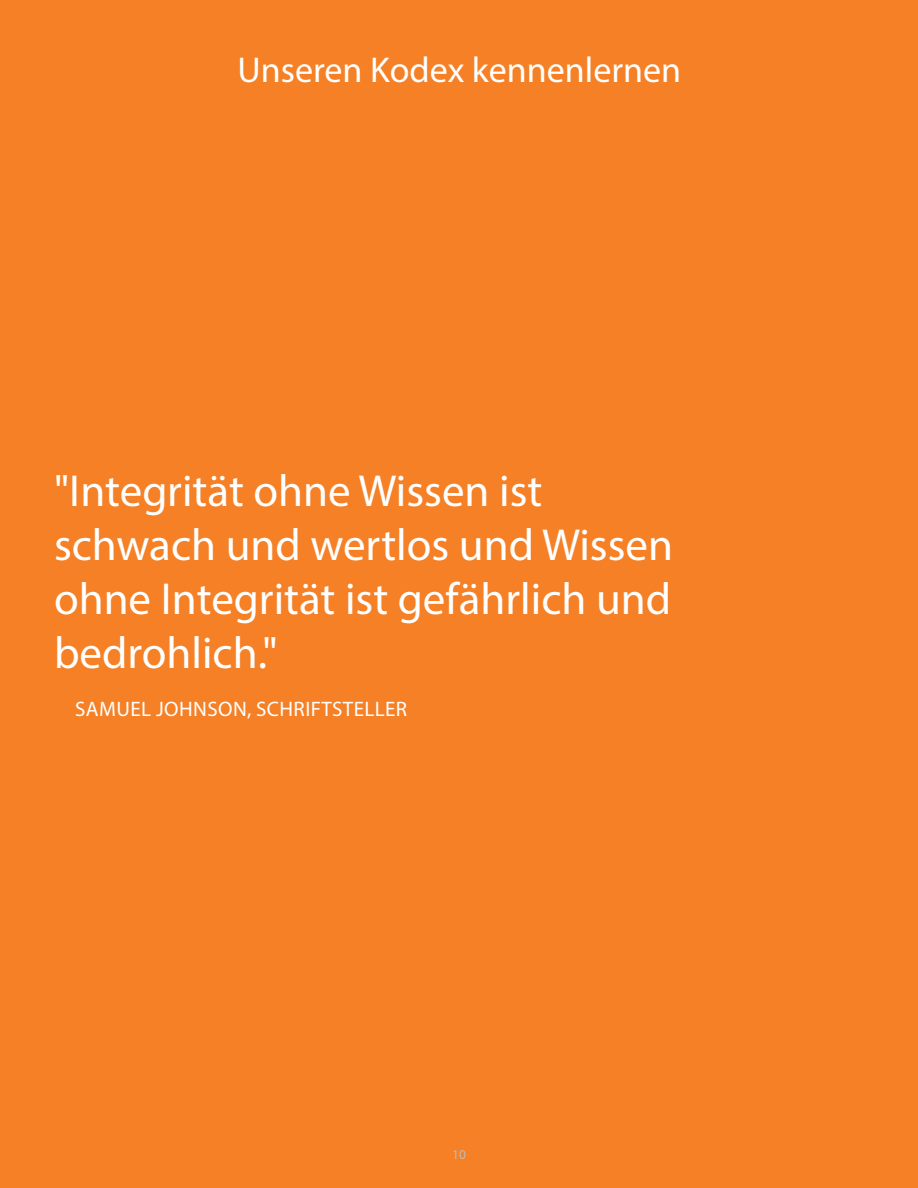
<style>
.page{position:relative;width:918px;height:1188px;background:#f58025}
.page>*{position:absolute;margin:0;border:0;box-sizing:border-box;transform-origin:0 0}
.t1{font:45px/54px "Myriad Pro";color:#fff}
.t2{font:36px "Myriad Pro";color:#fff}
.t3{font:21px "Myriad Pro";letter-spacing:.02em;color:#fff}
.t4{font:13.5px "Myriad Pro";color:#bcbec0}
</style>
<div class="page">
<p class="t2" style="left:238px;top:48px;width:445px">Unseren Kodex kennenlernen</p>
<p class="t1" style="left:54px;top:463px;width:621px">"Integrität ohne Wissen ist schwach und wertlos und Wissen ohne Integrität ist gefährlich und bedrohlich."</p>
<p class="t3" style="left:75px;top:696px;width:334px">SAMUEL JOHNSON, SCHRIFTSTELLER</p>
<p class="t4" style="left:452px;top:1146px;width:15px">10</p>
</div>
